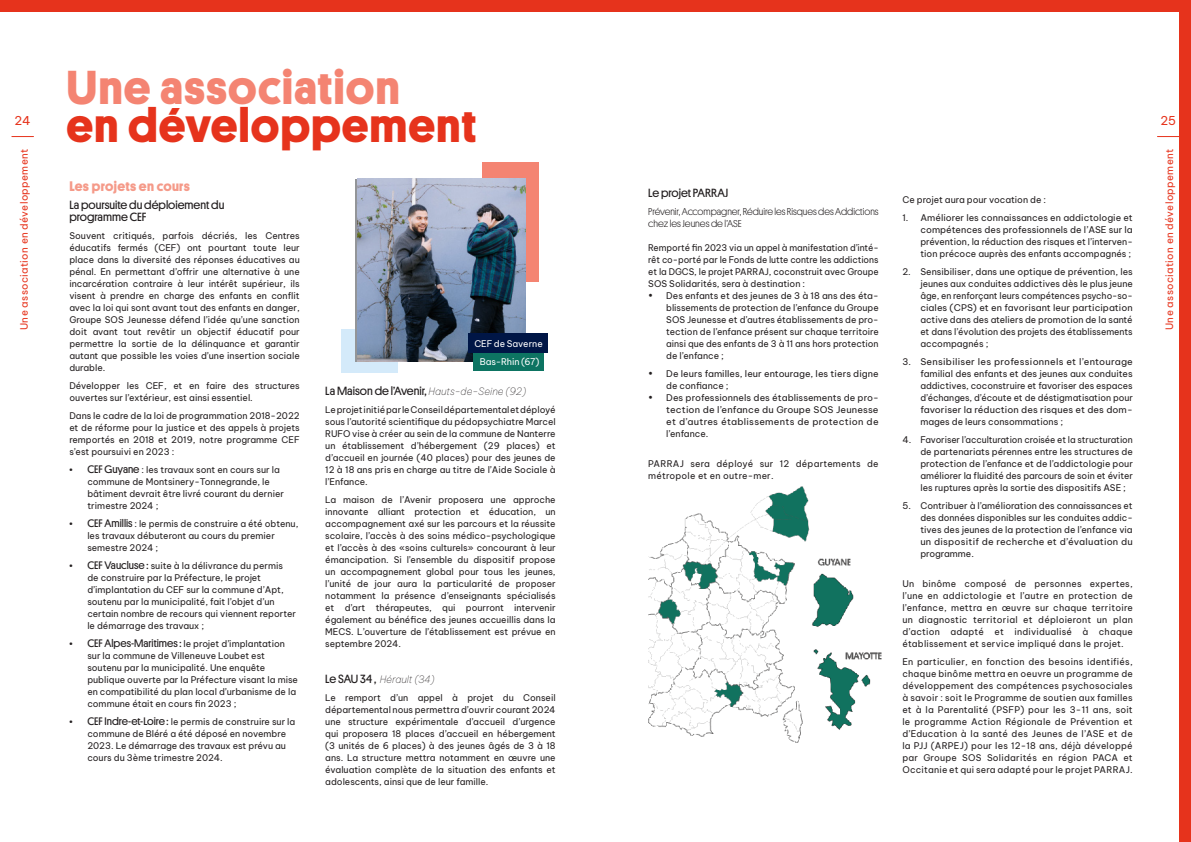
<style>
.page{position:relative;width:1191px;height:842px;background:#fff}
.page>*{position:absolute;margin:0;border:0;box-sizing:border-box;transform-origin:0 0}
.Titre_-_Rubrique{font:700 48px "Platform";letter-spacing:.025em;color:#e6331c}
.Titre_-_Rubrique-2{font:700 48px "Platform";letter-spacing:.025em;color:#f48472}
.sous-titre{font:700 14px "Platform";letter-spacing:.02em;color:#f59a89}
.sous-titre-2{font:12px/12px "Platform";color:#231f20}
.pagination_2{font:12px "Be Vietnam Pro";color:#e6331c}
.texte_courant{font:300 10px/12px "Platform";color:#231f20}
.pagination_2-2{font:10px "Be Vietnam Pro";letter-spacing:.035em;color:#e6331c}
.sous-titre-3{font:italic 100 10px "Be Vietnam Pro";color:#231f20}
.sous-titre-4{font:9px/12px "Be Vietnam Pro";color:#231f20;text-align:justify}
.texte_courant-2{font:9px/12px "Be Vietnam Pro";color:#231f20;text-align:justify}
.sous-titre-5{font:9px/12px "Be Vietnam Pro";letter-spacing:.025em;color:#231f20}
.sous-titre-6{font:9px "Be Vietnam Pro";color:#fff}
.s1{font-family:"Platform";font-size:11px}
.s2{font-family:"Be Vietnam Pro";font-weight:100;font-style:italic;font-size:10px}
.s3{font-family:"Platform";font-weight:400;font-style:normal;font-size:12px}
</style>
<div class="page">
<div style="left:0;top:0;width:1191px;height:11px;background:#e6331c"></div>
<svg style="left:12px;top:136px;width:22px;height:1px"></svg>
<div style="left:1179px;top:0;width:12px;height:842px;background:#e6331c"></div>
<svg style="left:1157px;top:136px;width:22px;height:1px"></svg>
<img style="left:648px;top:487px;width:233px;height:256px">
<div style="left:482px;top:162px;width:57px;height:119px;background:#f48472"></div>
<div style="left:341px;top:329px;width:56px;height:44px;background:#d4eafa"></div>
<img style="left:357px;top:179px;width:168px;height:182px">
<div style="left:473px;top:348px;width:70px;height:22px;background:#0d7462"></div>
<div style="left:468px;top:333px;width:79px;height:19px;background:#001646"></div>
<p class="pagination_2" style="left:15px;top:110px;width:18px">24</p>
<p class="pagination_2-2" style="left:16px;top:330px;width:183px;rotate:-90deg">Une association en développement</p>
<p class="Titre_-_Rubrique-2" style="left:67px;top:52px;width:334px">Une association</p>
<p class="Titre_-_Rubrique" style="left:67px;top:90px;width:411px">en développement</p>
<p class="sous-titre" style="left:69px;top:175px;width:122px">Les projets en cours</p>
<p class="sous-titre-2" style="left:69px;top:198px;width:156px">La poursuite du déploiement du programme CEF</p>
<p class="sous-titre-4" style="left:69px;top:228px;width:232px">Souvent critiqués, parfois décriés, les Centres éducatifs fermés (CEF) ont pourtant toute leur place dans la diversité des réponses éducatives au pénal. En permettant d’offrir une alternative à une incarcération contraire à leur intérêt supérieur, ils visent à prendre en charge des enfants en conflit avec la loi qui sont avant tout des enfants en danger, Groupe SOS Jeunesse défend l’idée qu’une sanction doit avant tout revêtir un objectif éducatif pour permettre la sortie de la délinquance et garantir autant que possible les voies d’une insertion sociale durable.</p>
<p class="sous-titre-4" style="left:69px;top:378px;width:232px">Développer les CEF, et en faire des structures ouvertes sur l’extérieur, est ainsi essentiel.</p>
<p class="sous-titre-4" style="left:69px;top:408px;width:232px">Dans le cadre de la loi de programmation 2018-2022 et de réforme pour la justice et des appels à projets remportés en 2018 et 2019, notre programme CEF s’est poursuivi en 2023 :</p>
<p class="sous-titre-4" style="left:87px;top:462px;width:198px;text-align:left;text-indent:-18px"><span class="s1">• CEF Guyane</span> : les travaux sont en cours sur la commune de Montsinery-Tonnegrande, le bâtiment devrait être livré courant du dernier trimestre 2024 ;</p>
<p class="sous-titre-4" style="left:87px;top:516px;width:212px;text-align:left;text-indent:-18px"><span class="s1">• CEF Amillis</span> : le permis de construire a été obtenu, les travaux débuteront au cours du premier semestre 2024 ;</p>
<p class="sous-titre-4" style="left:87px;top:558px;width:210px;text-align:left;text-indent:-18px"><span class="s1">• CEF Vaucluse :</span> suite à la délivrance du permis de construire par la Préfecture, le projet d’implantation du CEF sur la commune d’Apt, soutenu par la municipalité, fait l’objet d’un certain nombre de recours qui viennent reporter le démarrage des travaux ;</p>
<p class="sous-titre-4" style="left:87px;top:636px;width:212px;text-align:left;text-indent:-18px"><span class="s1">• CEF Alpes-Maritimes :</span> le projet d’implantation sur la commune de Villeneuve Loubet est soutenu par la municipalité. Une enquête publique ouverte par la Préfecture visant la mise en compatibilité du plan local d’urbanisme de la commune était en cours fin 2023 ;</p>
<p class="sous-titre-4" style="left:87px;top:714px;width:209px;text-align:left;text-indent:-18px"><span class="s1">• CEF Indre-et-Loire :</span> le permis de construire sur la commune de Bléré a été déposé en novembre 2023. Le démarrage des travaux est prévu au cours du 3ème trimestre 2024.</p>
<p class="sous-titre-6" style="left:474px;top:336px;width:70px">CEF de Saverne</p>
<p class="sous-titre-6" style="left:480px;top:354px;width:61px">Bas-Rhin (67)</p>
<p class="sous-titre-2" style="left:325px;top:384px;width:202px">La Maison de l’Avenir, <span class="s2">Hauts-de-Seine (92)</span></p>
<p class="sous-titre-4" style="left:325px;top:402px;width:232px">Le projet initié par le Conseil départemental et déployé sous l’autorité scientifique du pédopsychiatre Marcel RUFO vise à créer au sein de la commune de Nanterre un établissement d’hébergement (29 places) et d’accueil en journée (40 places) pour des jeunes de 12 à 18 ans pris en charge au titre de l’Aide Sociale à l’Enfance.</p>
<p class="sous-titre-4" style="left:325px;top:492px;width:232px">La maison de l’Avenir proposera une approche innovante alliant protection et éducation, un accompagnement axé sur les parcours et la réussite scolaire, l’accès à des soins médico-psychologique et l’accès à des «soins culturels» concourant à leur émancipation. Si l’ensemble du dispositif propose un accompagnement global pour tous les jeunes, l’unité de jour aura la particularité de proposer notamment la présence d’enseignants spécialisés et d’art thérapeutes, qui pourront intervenir également au bénéfice des jeunes accueillis dans la MECS. L’ouverture de l’établissement est prévue en septembre 2024.</p>
<p class="sous-titre-3" style="left:325px;top:671px;width:111px"><span class="s3">Le SAU 34 ,</span> Hérault (34)</p>
<p class="sous-titre-4" style="left:325px;top:690px;width:232px">Le remport d’un appel à projet du Conseil départemental nous permettra d’ouvrir courant 2024 une structure expérimentale d’accueil d’urgence qui proposera 18 places d’accueil en hébergement (3 unités de 6 places) à des jeunes âgés de 3 à 18 ans. La structure mettra notamment en œuvre une évaluation complète de la situation des enfants et adolescents, ainsi que de leur famille.</p>
<p class="sous-titre-2" style="left:648px;top:186px;width:81px">Le projet PARRAJ</p>
<p class="texte_courant" style="left:648px;top:204px;width:232px">Prévenir, Accompagner, Réduire les Risques des Addictions chez les Jeunes de l’ASE</p>
<p class="texte_courant-2" style="left:648px;top:240px;width:232px">Remporté fin 2023 via un appel à manifestation d’inté&shy;rêt co-porté par le Fonds de lutte contre les addictions et la DGCS, le projet PARRAJ, coconstruit avec Groupe SOS Solidarités, sera à destination :</p>
<p class="sous-titre-4" style="left:666px;top:288px;width:214px;text-indent:-18px">• Des enfants et des jeunes de 3 à 18 ans des éta&shy;blissements de protection de l’enfance du Groupe SOS Jeunesse et d’autres établissements de pro&shy;tection de l’enfance présent sur chaque territoire ainsi que des enfants de 3 à 11 ans hors protection de l’enfance ;</p>
<p class="sous-titre-4" style="left:666px;top:366px;width:214px;text-indent:-18px">• De leurs familles, leur entourage, les tiers digne de confiance ;</p>
<p class="sous-titre-4" style="left:666px;top:390px;width:214px;text-indent:-18px">• Des professionnels des établissements de pro&shy;tection de l’enfance du Groupe SOS Jeunesse et d’autres établissements de protection de l’enfance.</p>
<p class="sous-titre-5" style="left:648px;top:456px;width:232px">PARRAJ sera déployé sur 12 départements de métropole et en outre-mer.</p>
<p class="texte_courant-2" style="left:902px;top:192px;width:145px">Ce projet aura pour vocation de :</p>
<p class="sous-titre-4" style="left:920px;top:210px;width:214px;text-indent:-18px">1. Améliorer les connaissances en addictologie et compétences des professionnels de l’ASE sur la prévention, la réduction des risques et l’interven&shy;tion précoce auprès des enfants accompagnés ;</p>
<p class="sous-titre-4" style="left:920px;top:264px;width:214px;text-indent:-18px">2. Sensibiliser, dans une optique de prévention, les jeunes aux conduites addictives dès le plus jeune âge, en renforçant leurs compétences psycho-so&shy;ciales (CPS) et en favorisant leur participation active dans des ateliers de promotion de la santé et dans l’évolution des projets des établissements accompagnés ;</p>
<p class="sous-titre-4" style="left:920px;top:354px;width:214px;text-indent:-18px">3. Sensibiliser les professionnels et l’entourage familial des enfants et des jeunes aux conduites addictives, coconstruire et favoriser des espaces d’échanges, d’écoute et de déstigmatisation pour favoriser la réduction des risques et des dom&shy;mages de leurs consommations ;</p>
<p class="sous-titre-4" style="left:920px;top:432px;width:214px;text-indent:-18px">4. Favoriser l’acculturation croisée et la structuration de partenariats pérennes entre les structures de protection de l’enfance et de l’addictologie pour améliorer la fluidité des parcours de soin et éviter les ruptures après la sortie des dispositifs ASE ;</p>
<p class="sous-titre-4" style="left:920px;top:498px;width:214px;text-indent:-18px">5. Contribuer à l’amélioration des connaissances et des données disponibles sur les conduites addic&shy;tives des jeunes de la protection de l’enfance via un dispositif de recherche et d’évaluation du programme.</p>
<p class="sous-titre-4" style="left:902px;top:576px;width:232px">Un binôme composé de personnes expertes, l’une en addictologie et l’autre en protection de l’enfance, mettra en œuvre sur chaque territoire un diagnostic territorial et déploieront un plan d’action adapté et individualisé à chaque établissement et service impliqué dans le projet.</p>
<p class="sous-titre-4" style="left:902px;top:654px;width:232px">En particulier, en fonction des besoins identifiés, chaque binôme mettra en oeuvre un programme de développement des compétences psychosociales à savoir : soit le Programme de soutien aux familles et à la Parentalité (PSFP) pour les 3-11 ans, soit le programme Action Régionale de Prévention et d’Education à la santé des Jeunes de l’ASE et de la PJJ (ARPEJ) pour les 12-18 ans, déjà développé par Groupe SOS Solidarités en région PACA et Occitanie et qui sera adapté pour le projet PARRAJ.</p>
<p class="pagination_2" style="left:1160px;top:110px;width:17px">25</p>
<p class="pagination_2-2" style="left:1161px;top:330px;width:183px;rotate:-90deg">Une association en développement</p>
</div>
